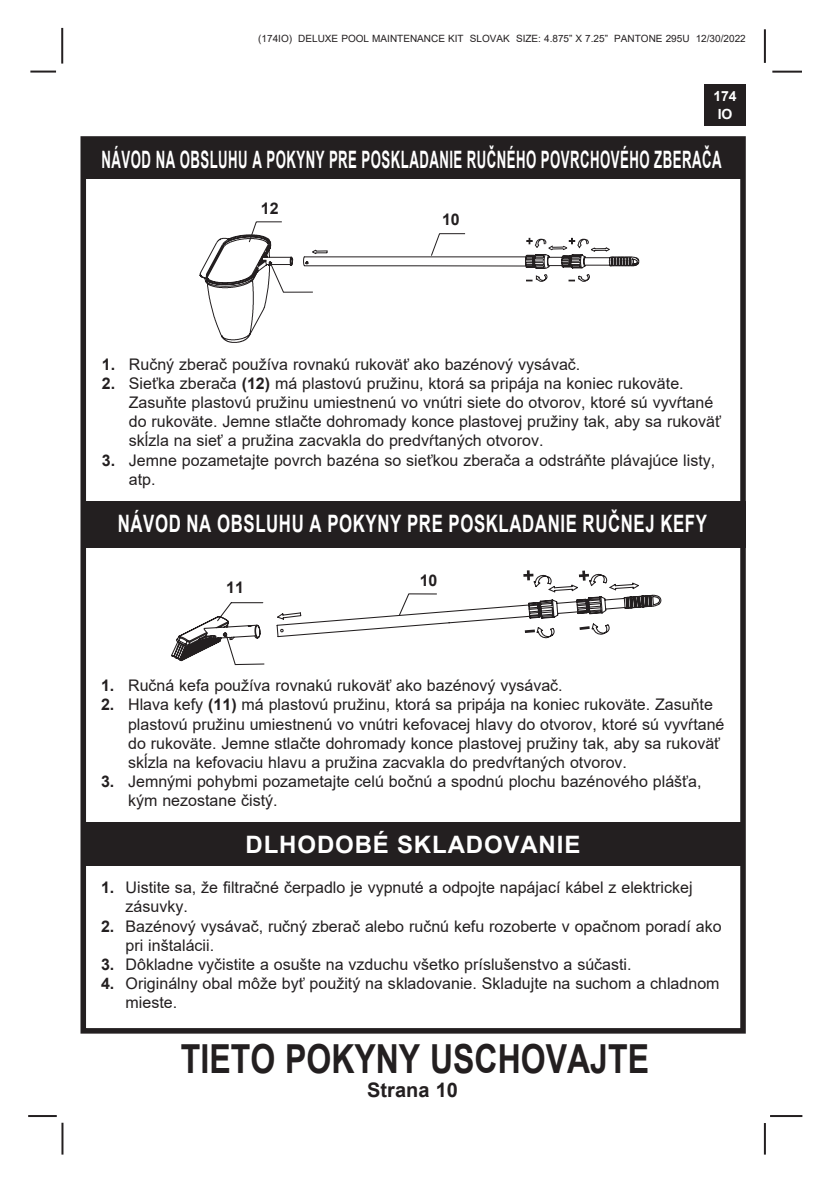
<style>
.page{position:relative;width:836px;height:1191px;background:#fff}
.page>*{position:absolute;margin:0;border:0;box-sizing:border-box;transform-origin:0 0}
.t1{font:700 40px "Arial";color:#231f20;scale:.8 1}
.t2{font:700 24px "Arial";letter-spacing:.035em;color:#fff;scale:.55 1}
.t3{font:700 24px "Arial";letter-spacing:.035em;color:#fff;scale:.7 1}
.t4{font:700 24px "Arial";letter-spacing:.035em;color:#fff}
.t5{font:700 20px "Arial";color:#231f20}
.t6{font:16px "Arial";color:#231f20}
.t7{font:700 16px "Arial";color:#231f20}
.t8{font:700 14px/18px "Arial";color:#fff;text-align:center}
.t9{font:10px "Arial";color:#231f20}
.s1{font-weight:700}
</style>
<div class="page">
<hr style="left:769px;top:1115px;width:33px;height:2px;background:#231f20">
<hr style="left:772px;top:71px;width:29px;height:2px;background:#231f20">
<hr style="left:763px;top:29px;width:2px;height:34px;background:#231f20">
<hr style="left:763px;top:1123px;width:2px;height:31px;background:#231f20">
<div style="left:80px;top:136px;width:665px;height:897px;border:6px solid #231f20"></div>
<div style="left:704px;top:84px;width:41px;height:41px;background:#231f20"></div>
<hr style="left:30px;top:71px;width:26px;height:2px;background:#231f20">
<hr style="left:61px;top:28px;width:2px;height:36px;background:#231f20">
<hr style="left:61px;top:1122px;width:2px;height:32px;background:#231f20">
<hr style="left:28px;top:1115px;width:29px;height:2px;background:#231f20">
<div style="left:84px;top:140px;width:658px;height:39px;background:#231f20"></div>
<div style="left:83px;top:501px;width:662px;height:46px;background:#231f20"></div>
<svg style="left:199px;top:245px;width:69px;height:98px"></svg>
<svg style="left:215px;top:221px;width:424px;height:72px"></svg>
<svg style="left:171px;top:570px;width:490px;height:95px"></svg>
<div style="left:83px;top:822px;width:657px;height:44px;background:#231f20"></div>
<p class="t9" style="left:258px;top:31px;width:489px">(174IO) DELUXE POOL MAINTENANCE KIT SLOVAK SIZE: 4.875” X 7.25” PANTONE 295U 12/30/2022</p>
<p class="t8" style="left:713px;top:87px;width:25px">174<br>IO</p>
<p class="t2" style="left:102px;top:142px;width:1128px">NÁVOD NA OBSLUHU A POKYNY PRE POSKLADANIE RUČNÉHO POVRCHOVÉHO ZBERAČA</p>
<p class="t7" style="left:261px;top:197px;width:19px">12</p>
<p class="t7" style="left:442px;top:208px;width:19px">10</p>
<p class="t6" style="left:102px;top:353px;width:480px"><span class="s1">1.</span> Ručný zberač používa rovnakú rukoväť ako bazénový vysávač.</p>
<p class="t6" style="left:102px;top:372px;width:583px"><span class="s1">2.</span> Sieťka zberača <span class="s1">(12)</span> má plastovú pružinu, ktorá sa pripája na koniec rukoväte.</p>
<p class="t6" style="left:129px;top:391px;width:585px">Zasuňte plastovú pružinu umiestnenú vo vnútri siete do otvorov, ktoré sú vyvŕtané</p>
<p class="t6" style="left:129px;top:410px;width:593px">do rukoväte. Jemne stlačte dohromady konce plastovej pružiny tak, aby sa rukoväť</p>
<p class="t6" style="left:129px;top:430px;width:416px">skĺzla na sieť a pružina zacvakla do predvŕtaných otvorov.</p>
<p class="t6" style="left:102px;top:449px;width:614px"><span class="s1">3.</span> Jemne pozametajte povrch bazéna so sieťkou zberača a odstráňte plávajúce listy,</p>
<p class="t6" style="left:129px;top:468px;width:28px">atp.</p>
<p class="t3" style="left:118px;top:506px;width:843px">NÁVOD NA OBSLUHU A POKYNY PRE POSKLADANIE RUČNEJ KEFY</p>
<p class="t7" style="left:226px;top:576px;width:19px">11</p>
<p class="t7" style="left:419px;top:569px;width:19px">10</p>
<p class="t6" style="left:101px;top:674px;width:463px"><span class="s1">1.</span> Ručná kefa používa rovnakú rukoväť ako bazénový vysávač.</p>
<p class="t6" style="left:101px;top:694px;width:613px"><span class="s1">2.</span> Hlava kefy <span class="s1">(11)</span> má plastovú pružinu, ktorá sa pripája na koniec rukoväte. Zasuňte</p>
<p class="t6" style="left:128px;top:713px;width:597px">plastovú pružinu umiestnenú vo vnútri kefovacej hlavy do otvorov, ktoré sú vyvŕtané</p>
<p class="t6" style="left:128px;top:732px;width:593px">do rukoväte. Jemne stlačte dohromady konce plastovej pružiny tak, aby sa rukoväť</p>
<p class="t6" style="left:128px;top:751px;width:500px">skĺzla na kefovaciu hlavu a pružina zacvakla do predvŕtaných otvorov.</p>
<p class="t6" style="left:101px;top:770px;width:602px"><span class="s1">3.</span> Jemnými pohybmi pozametajte celú bočnú a spodnú plochu bazénového plášťa,</p>
<p class="t6" style="left:128px;top:790px;width:151px">kým nezostane čistý.</p>
<p class="t4" style="left:245px;top:827px;width:336px">DLHODOBÉ SKLADOVANIE</p>
<p class="t6" style="left:101px;top:876px;width:593px"><span class="s1">1.</span> Uistite sa, že filtračné čerpadlo je vypnuté a odpojte napájací kábel z elektrickej</p>
<p class="t6" style="left:125px;top:895px;width:64px">zásuvky.</p>
<p class="t6" style="left:101px;top:915px;width:621px"><span class="s1">2.</span> Bazénový vysávač, ručný zberač alebo ručnú kefu rozoberte v opačnom poradí ako</p>
<p class="t6" style="left:125px;top:934px;width:90px">pri inštalácii.</p>
<p class="t6" style="left:101px;top:953px;width:532px"><span class="s1">3.</span> Dôkladne vyčistite a osušte na vzduchu všetko príslušenstvo a súčasti.</p>
<p class="t6" style="left:101px;top:972px;width:619px"><span class="s1">4.</span> Originálny obal môže byť použitý na skladovanie. Skladujte na suchom a chladnom</p>
<p class="t6" style="left:125px;top:991px;width:53px">mieste.</p>
<h1 class="t1" style="left:181px;top:1030px;width:586px">TIETO POKYNY USCHOVAJTE</h1>
<p class="t5" style="left:367px;top:1075px;width:92px">Strana 10</p>
</div>
